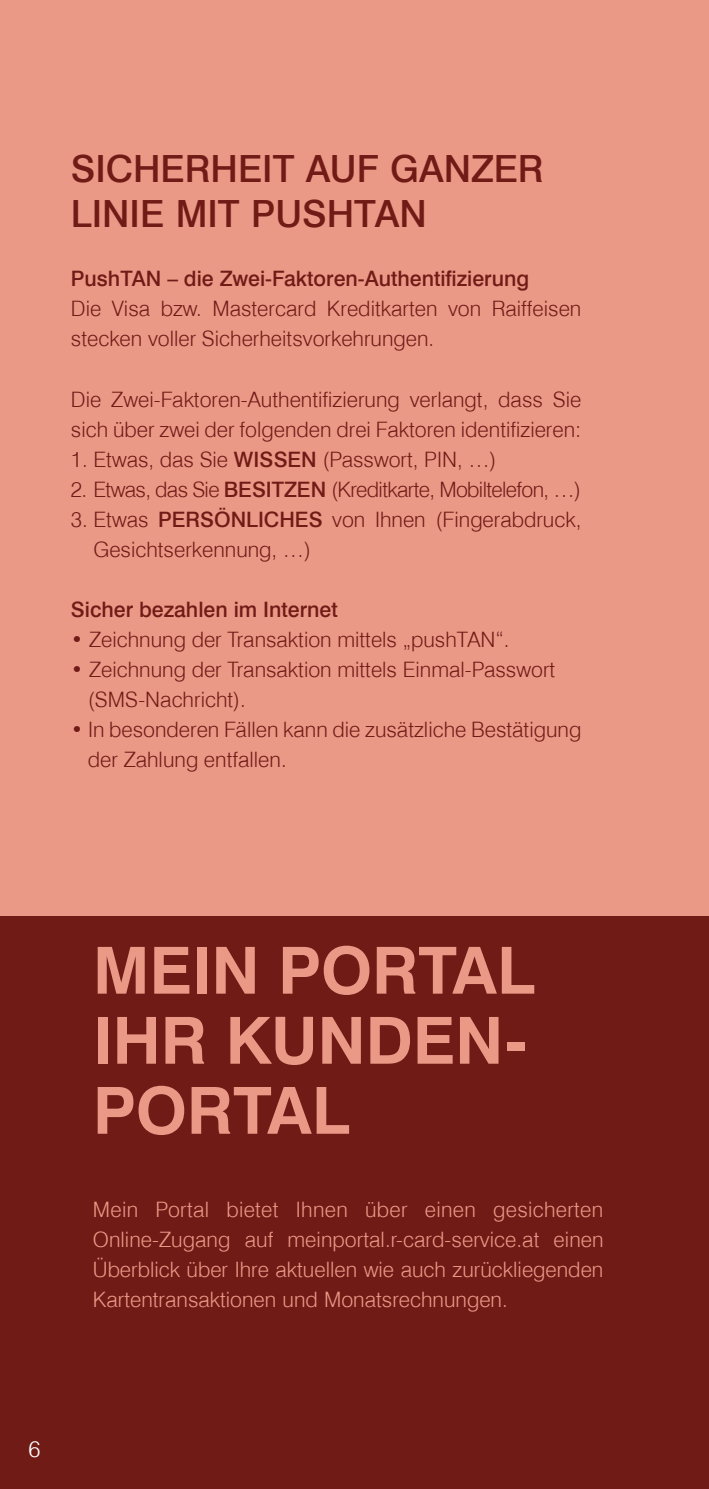
<style>
.page{position:relative;width:709px;height:1489px;background:#fff}
.page>*{position:absolute;margin:0;border:0;box-sizing:border-box;transform-origin:0 0}
.t1{font:700 65px/70px "Swiss 721 TL";color:#ea9987}
.t2{font:500 37.5px/45px "Swiss 721 TL";color:#711b17}
.t3{font:300 22.5px "Swiss 721 TL";color:#fff}
.t4{font:300 21.25px/30px "Swiss 721 TL";color:#711b17}
.t5{font:300 21.25px/30px "Swiss 721 TL";color:#ea9987;text-align:justify}
.t6{font:500 21.25px "Swiss 721 TL";color:#711b17}
.t7{font:300 21.25px "Swiss 721 TL";letter-spacing:-.03em;color:#711b17}
.s1{font-weight:500}
</style>
<div class="page">
<div style="left:0;top:0;width:709px;height:916px;background:#ea9987"></div>
<div style="left:0;top:916px;width:709px;height:572px;background:#711b17"></div>
<h2 class="t2" style="left:71px;top:145px;width:474px">SICHERHEIT AUF GANZER<br>LINIE MIT PUSHTAN</h2>
<p class="t6" style="left:71px;top:265px;width:460px">PushTAN – die Zwei-Faktoren-Authentifizierung</p>
<p class="t4" style="left:71px;top:293px;width:512px">Die Visa bzw. Mastercard Kreditkarten von Raiffeisen stecken voller Sicherheitsvorkehrungen.</p>
<p class="t4" style="left:71px;top:383px;width:512px">Die Zwei-Faktoren-Authentifizierung verlangt, dass Sie sich über zwei der folgenden drei Faktoren identifizieren:</p>
<p class="t4" style="left:71px;top:443px;width:427px">1. Etwas, das Sie <span class="s1">WISSEN</span> (Passwort, PIN, …)</p>
<p class="t7" style="left:71px;top:475px;width:512px">2. Etwas, das Sie <span class="s1">BESITZEN</span> (Kreditkarte, Mobiltelefon, …)</p>
<p class="t4" style="left:93px;top:503px;width:489px;text-indent:-23px">3. Etwas <span class="s1">PERSÖNLICHES</span> von Ihnen (Fingerabdruck,<br>Gesichtserkennung, …)</p>
<p class="t6" style="left:71px;top:595px;width:268px">Sicher bezahlen im Internet</p>
<p class="t4" style="left:71px;top:623px;width:440px">• Zeichnung der Transaktion mittels „pushTAN“.</p>
<p class="t4" style="left:88px;top:653px;width:469px;text-indent:-17px">• Zeichnung der Transaktion mittels Einmal-Passwort (SMS-Nachricht).</p>
<p class="t4" style="left:88px;top:713px;width:495px;text-indent:-17px">• In besonderen Fällen kann die zusätzliche Bestätigung der Zahlung entfallen.</p>
<p class="t3" style="left:28px;top:1434px;width:13px">6</p>
<h1 class="t1" style="left:93px;top:934px;width:443px">MEIN PORTAL<br>IHR KUNDEN-<br>PORTAL</h1>
<p class="t5" style="left:93px;top:1193px;width:512px">Mein Portal bietet Ihnen über einen gesicherten Online-Zugang auf meinportal.r-card-service.at einen Überblick über Ihre aktuellen wie auch zurückliegenden Kartentransaktionen und Monatsrechnungen.</p>
</div>
